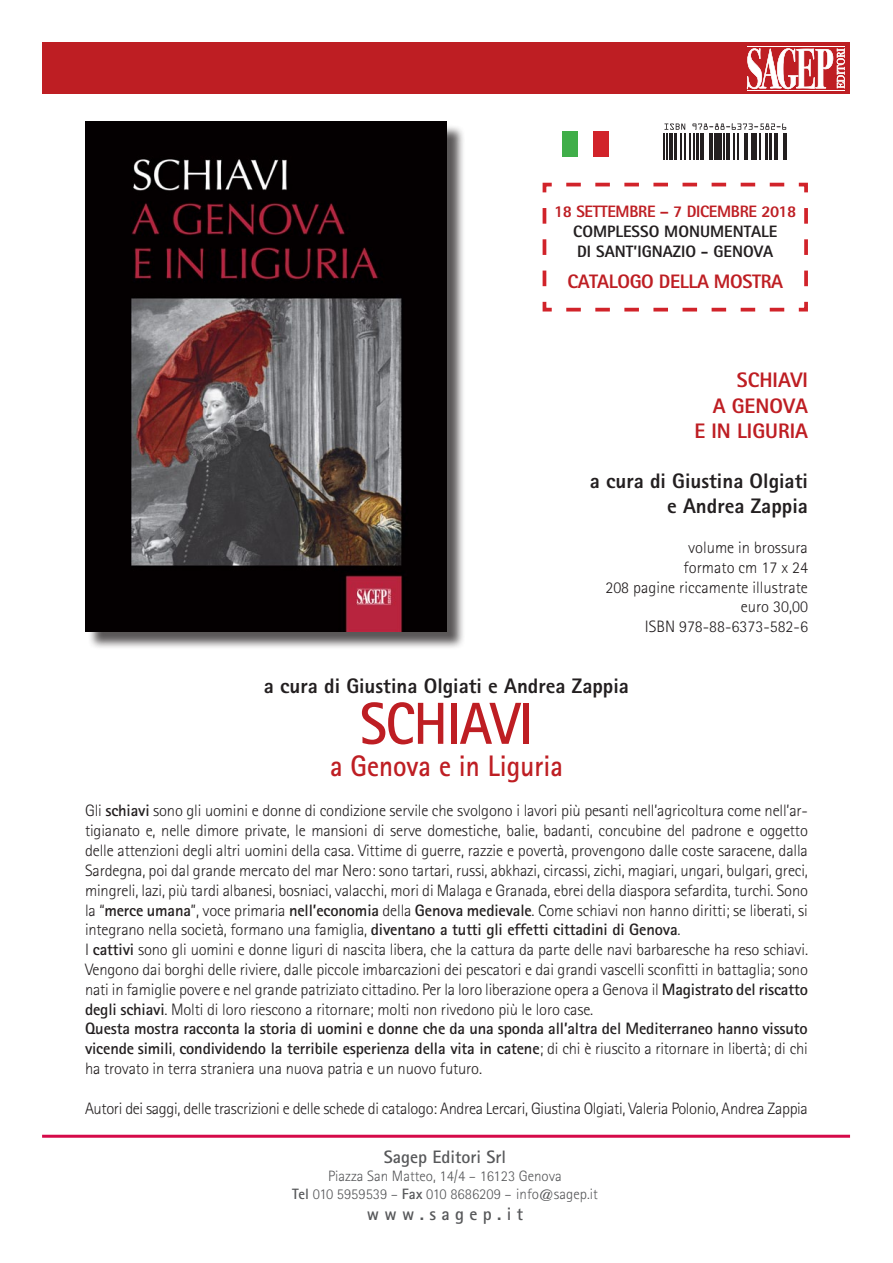
<style>
.page{position:relative;width:893px;height:1263px;background:#fff}
.page>*{position:absolute;margin:0;border:0;box-sizing:border-box;transform-origin:0 0}
.t1{font:700 59.4px "Rotis Sans Serif Std";letter-spacing:-.02em;color:#be1e23;scale:.91 1}
.t2{font:700 29.7px "Rotis Sans Serif Std";color:#be1e23;scale:.91 1}
.t3{font:800 21px "Rotis Sans Serif Std";color:#231f20}
.t4{font:800 21px "Rotis Sans Serif Std";color:#be1e23}
.t5{font:800 19.5px "Rotis Sans Serif Std";letter-spacing:-.02em;color:#be1e23}
.t6{font:700 18px "Rotis Sans Serif Std";color:#57585a}
.t7{font:300 16.5px/19.8px "Rotis Sans Serif Std";letter-spacing:-.01em;color:#231f20;text-align:justify}
.t8{font:700 16.5px/19.8px "Rotis Sans Serif Std";letter-spacing:-.01em;color:#231f20;text-align:justify}
.t9{font:800 16.5px "Rotis Sans Serif Std";color:#231f20}
.t10{font:800 16.5px "Rotis Sans Serif Std";letter-spacing:-.02em;color:#be1e23}
.t11{font:300 15px "Rotis Sans Serif Std";color:#57585a}
.s1{font-weight:700}
.s2{font-weight:300}
</style>
<div class="page">
<hr style="left:42px;top:1135px;width:808px;height:3px;background:#d50a49">
<div style="left:43px;top:43px;width:807px;height:51px;background:#be1e23"></div>
<svg style="left:747px;top:48px;width:98px;height:41px"></svg>
<hr style="left:747px;top:46px;width:98px;height:1px;background:#fff">
<hr style="left:748px;top:91px;width:97px;height:1px;background:#fff">
<hr style="left:748px;top:90px;width:97px;height:1px;background:#fff">
<div style="left:87px;top:124px;width:378px;height:526px;background:#231f20;opacity:.75"></div>
<img style="left:85px;top:122px;width:362px;height:510px">
<svg style="left:664px;top:123px;width:123px;height:36px"></svg>
<div style="left:593px;top:131px;width:15px;height:25px;background:#d1232a"></div>
<div style="left:562px;top:131px;width:16px;height:25px;background:#40ae49"></div>
<svg style="left:542px;top:182px;width:266px;height:130px"></svg>
<p class="t10" style="left:554px;top:201px;width:244px">18 SETTEMBRE – 7 DICEMBRE 2018</p>
<p class="t9" style="left:573px;top:221px;width:206px">COMPLESSO MONUMENTALE</p>
<p class="t9" style="left:577px;top:241px;width:198px">DI SANT’IGNAZIO - GENOVA</p>
<p class="t5" style="left:567px;top:269px;width:217px">CATALOGO DELLA MOSTRA</p>
<p class="t4" style="left:737px;top:367px;width:73px">SCHIAVI</p>
<p class="t4" style="left:713px;top:392px;width:97px">A GENOVA</p>
<p class="t4" style="left:694px;top:417px;width:115px">E IN LIGURIA</p>
<p class="t3" style="left:590px;top:468px;width:220px">a cura di Giustina Olgiati</p>
<p class="t3" style="left:667px;top:493px;width:142px">e Andrea Zappia</p>
<p class="t7" style="left:688px;top:537px;width:121px">volume in brossura</p>
<p class="t7" style="left:684px;top:557px;width:126px">formato cm 17 x 24</p>
<p class="t7" style="left:605px;top:577px;width:204px">208 pagine riccamente illustrate</p>
<p class="t7" style="left:741px;top:597px;width:69px">euro 30,00</p>
<p class="t7" style="left:645px;top:617px;width:165px">ISBN 978-88-6373-582-6</p>
<p class="t3" style="left:264px;top:672px;width:367px">a cura di Giustina Olgiati e Andrea Zappia</p>
<p class="t1" style="left:360px;top:686px;width:192px">SCHIAVI</p>
<p class="t2" style="left:330px;top:747px;width:257px">a Genova e in Liguria</p>
<p class="t7" style="left:85px;top:801px;width:724px">Gli <span class="s1">schiavi</span> sono gli uomini e donne di condizione servile che svolgono i lavori più pesanti nell’agricoltura come nell’ar&shy;tigianato e, nelle dimore private, le mansioni di serve domestiche, balie, badanti, concubine del padrone e oggetto delle attenzioni degli altri uomini della casa. Vittime di guerre, razzie e povertà, provengono dalle coste saracene, dalla Sardegna, poi dal grande mercato del mar Nero: sono tartari, russi, abkhazi, circassi, zichi, magiari, ungari, bulgari, greci, mingreli, lazi, più tardi albanesi, bosniaci, valacchi, mori di Malaga e Granada, ebrei della diaspora sefardita, turchi. Sono la “<span class="s1">merce umana</span>”, voce primaria <span class="s1">nell’economia</span> della <span class="s1">Genova medievale</span>. Come schiavi non hanno diritti; se liberati, si integrano nella società, formano una famiglia, <span class="s1">diventano a tutti gli effetti cittadini di Genova</span>.</p>
<p class="t7" style="left:85px;top:940px;width:724px">I <span class="s1">cattivi</span> sono gli uomini e donne liguri di nascita libera, che la cattura da parte delle navi barbaresche ha reso schiavi.<br>Vengono dai borghi delle riviere, dalle piccole imbarcazioni dei pescatori e dai grandi vascelli sconfitti in battaglia; sono nati in famiglie povere e nel grande patriziato cittadino. Per la loro liberazione opera a Genova il <span class="s1">Magistrato del riscatto degli schiavi</span>. Molti di loro riescono a ritornare; molti non rivedono più le loro case.</p>
<p class="t8" style="left:85px;top:1018px;width:724px">Questa mostra racconta la storia di uomini e donne che da una sponda all’altra del Mediterraneo hanno vissuto vicende simili<span class="s2">,</span> condividendo la terribile esperienza della vita in catene<span class="s2">; di chi è riuscito a ritornare in libertà; di chi ha trovato in terra straniera una nuova patria e un nuovo futuro.</span></p>
<p class="t7" style="left:85px;top:1098px;width:724px">Autori dei saggi, delle trascrizioni e delle schede di catalogo: Andrea Lercari, Giustina Olgiati, Valeria Polonio, Andrea Zappia</p>
<p class="t6" style="left:384px;top:1145px;width:124px">Sagep Editori Srl</p>
<p class="t11" style="left:328px;top:1167px;width:235px">Piazza San Matteo, 14/4 – 16123 Genova</p>
<p class="t11" style="left:292px;top:1185px;width:307px"><span class="s1">Tel</span> 010 5959539 – <span class="s1">Fax</span> 010 8686209 – info@sagep.it</p>
<p class="t6" style="left:367px;top:1203px;width:158px">w w w . s a g e p . i t</p>
</div>
